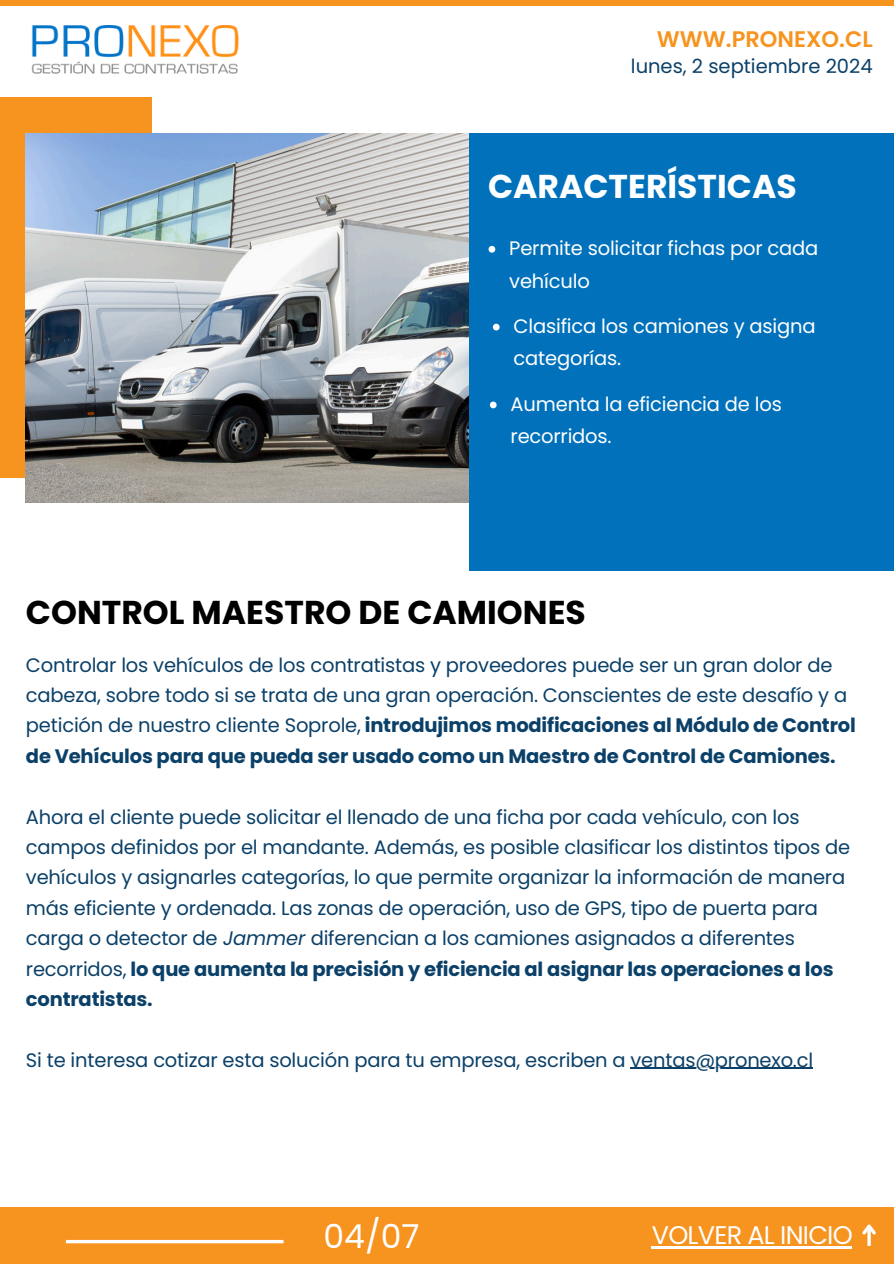
<style>
.page{position:relative;width:894px;height:1264px;background:#fff}
.page>*{position:absolute;margin:0;border:0;box-sizing:border-box;transform-origin:0 0}
.t1{font:700 33px "Poppins";color:#000}
.t2{font:700 33px "Poppins";color:#fff}
.t3{font:33px "Poppins";color:#fff}
.t4{font:25.5px "Poppins";letter-spacing:-.03em;color:#fff}
.t5{font:600 22.5px "Poppins";color:#f7931f}
.t6{font:19.5px/30.3px "Poppins";letter-spacing:-.01em;color:#0b4068}
.t7{font:19.5px/32.7px "Poppins";letter-spacing:-.01em;color:#fff}
.s1{font-weight:700}
.s2{font-style:italic}
</style>
<div class="page">
<div style="left:0;top:1206px;width:893px;height:57px;background:#f7931f"></div>
<svg style="left:66px;top:1239px;width:217px;height:4px"></svg>
<img style="left:31px;top:26px;width:208px;height:48px">
<div style="left:0;top:97px;width:152px;height:380px;background:#f7931f"></div>
<hr style="left:630px;top:1067px;width:182px;height:1px;background:#0b4068">
<div style="left:0;top:0;width:893px;height:6px;background:#f7931f"></div>
<img style="left:26px;top:133px;width:443px;height:369px">
<div style="left:469px;top:133px;width:424px;height:438px;background:#0171bb"></div>
<hr style="left:651px;top:1245px;width:200px;height:3px;background:#fff">
<hr style="left:867px;top:1226px;width:3px;height:19px;background:#fff">
<svg style="left:862px;top:1224px;width:14px;height:13px"></svg>
<svg style="left:488px;top:246px;width:7px;height:7px"></svg>
<svg style="left:492px;top:324px;width:7px;height:6px"></svg>
<svg style="left:489px;top:401px;width:7px;height:7px"></svg>
<p class="t5" style="left:656px;top:24px;width:217px">WWW.PRONEXO.CL</p>
<h3 class="t6" style="left:630px;top:51px;width:243px">lunes, 2 septiembre 2024</h3>
<h1 class="t2" style="left:488px;top:163px;width:310px">CARACTERÍSTICAS</h1>
<p class="t7" style="left:509px;top:232px;width:310px">Permite solicitar fichas por cada vehículo</p>
<p class="t7" style="left:513px;top:309px;width:303px">Clasifica los camiones y asigna categorías.</p>
<h2 class="t7" style="left:510px;top:387px;width:273px">Aumenta la eficiencia de los recorridos.</h2>
<p class="t1" style="left:26px;top:589px;width:561px">CONTROL MAESTRO DE CAMIONES</p>
<p class="t6" style="left:26px;top:649px;width:831px">Controlar los vehículos de los contratistas y proveedores puede ser un gran dolor de cabeza, sobre todo si se trata de una gran operación. Conscientes de este desafío y a petición de nuestro cliente Soprole, <span class="s1">introdujimos modificaciones al Módulo de Control de Vehículos para que pueda ser usado como un Maestro de Control de Camiones.</span></p>
<h1 class="t6" style="left:26px;top:801px;width:825px">Ahora el cliente puede solicitar el llenado de una ficha por cada vehículo, con los campos definidos por el mandante. Además, es posible clasificar los distintos tipos de vehículos y asignarles categorías, lo que permite organizar la información de manera más eficiente y ordenada. Las zonas de operación, uso de GPS, tipo de puerta para carga o detector de <span class="s2">Jammer</span> diferencian a los camiones asignados a diferentes recorridos, <span class="s1">lo que aumenta la precisión y eficiencia al asignar las operaciones a los contratistas.</span></h1>
<p class="t6" style="left:26px;top:1044px;width:788px">Si te interesa cotizar esta solución para tu empresa, escriben a ventas@pronexo.cl</p>
<p class="t3" style="left:323px;top:1213px;width:97px">04/07</p>
<p class="t4" style="left:651px;top:1216px;width:202px">VOLVER AL INICIO</p>
</div>
